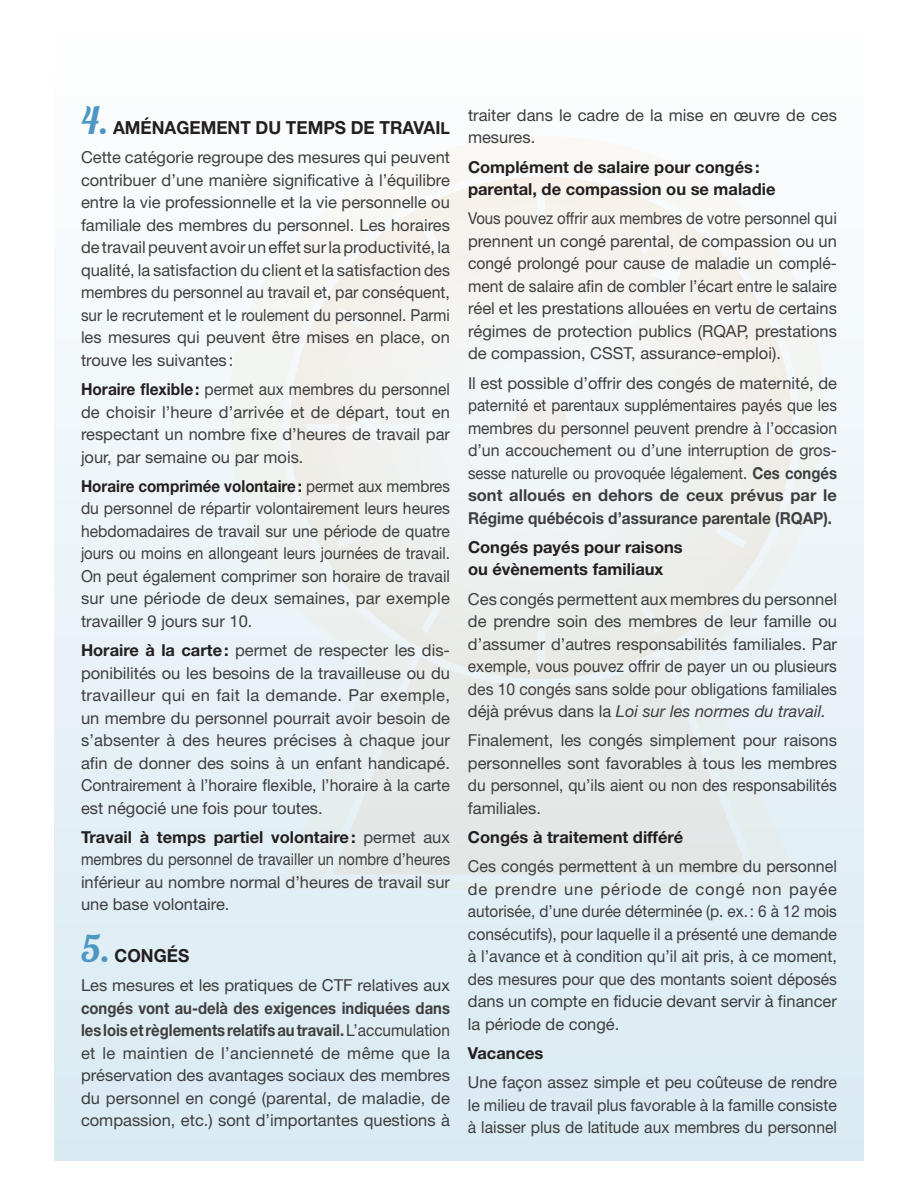
<style>
.page{position:relative;width:918px;height:1188px;background:#fff}
.page>*{position:absolute;margin:0;border:0;box-sizing:border-box;transform-origin:0 0}
.texte{font:700 18px "Helvetica Neue";color:#231f20;scale:.96 1}
.texte-2{font:16.5px/22.5px "Helvetica Neue";color:#3e3e3f;text-align:justify}
.texte-3{font:16.5px/22.5px "Helvetica Neue";color:#3e3e3f;text-align:justify;scale:.91 1}
.texte-4{font:16.5px/22.5px "Helvetica Neue";color:#3e3e3f;text-align:justify;scale:.92 1}
.texte-5{font:16.5px/22.5px "Helvetica Neue";color:#3e3e3f;text-align:justify;scale:.94 1}
.texte-6{font:700 16.5px/22.5px "Helvetica Neue";color:#231f20}
.s1{font-family:"Lobster 1.4";font-weight:400;font-size:37.5px;color:#4d97c3}
.s2{font-size:16.5px}
.s3{font-weight:700;color:#231f20}
.s4{font-weight:700}
.s5{font-style:italic}
</style>
<div class="page">
<div style="left:55px;top:28px;width:808px;height:1132px;background:linear-gradient(to bottom,#fefefe,#d9eaf2)"></div>
<svg style="left:229px;top:136px;width:595px;height:754px;fill:#eef3f6"></svg>
<svg style="left:322px;top:687px;width:439px;height:195px;background:#e4e9e9"></svg>
<svg style="left:283px;top:169px;width:517px;height:518px;fill:#f0f2ef"></svg>
<div style="left:371px;top:424px;width:139px;height:8px;background:#f1f6f9"></div>
<svg style="left:344px;top:411px;width:39px;height:33px"></svg>
<div style="left:538px;top:193px;width:7px;height:32px;background:#f8fbfc"></div>
<svg style="left:421px;top:223px;width:22px;height:31px"></svg>
<svg style="left:336px;top:307px;width:31px;height:23px"></svg>
<div style="left:307px;top:424px;width:31px;height:8px;background:#f1f6f9"></div>
<svg style="left:336px;top:526px;width:31px;height:22px"></svg>
<svg style="left:421px;top:602px;width:22px;height:31px"></svg>
<div style="left:538px;top:631px;width:7px;height:31px;background:#ebf4f7"></div>
<svg style="left:639px;top:602px;width:23px;height:31px"></svg>
<svg style="left:715px;top:526px;width:31px;height:22px"></svg>
<div style="left:744px;top:424px;width:32px;height:8px;background:#f1f6f9"></div>
<svg style="left:715px;top:307px;width:31px;height:23px"></svg>
<div style="left:506px;top:223px;width:180px;height:240px;background:#f4f4f3"></div>
<p class="texte" style="left:81px;top:117px;width:386px"><span class="s1">4.</span> AMÉNAGEMENT DU TEMPS DE TRAVAI<span class="s2">L</span></p>
<p class="texte-2" style="left:81px;top:146px;width:371px">Cette catégorie regroupe des mesures qui peuvent contribuer d’une manière significative à l’équilibre entre la vie professionnelle et la vie personnelle ou familiale des membres du personnel. Les horaires de travail peuvent avoir un effet sur la productivité, la qualité, la satisfaction du client et la satisfaction des membres du personnel au travail et, par conséquent, sur le recrutement et le roulement du personnel. Parmi les mesures qui peuvent être mises en place, on trouve les suivantes:</p>
<p class="texte-5" style="left:81px;top:378px;width:394px"><span class="s3">Horaire flexible:</span> permet aux membres du personnel de choisir l’heure d’arrivée et de départ, tout en respectant un nombre fixe d’heures de travail par jour, par semaine ou par mois.</p>
<p class="texte-4" style="left:81px;top:475px;width:403px"><span class="s3">Horaire comprimée volontaire:</span> permet aux membres du personnel de répartir volontairement leurs heures hebdomadaires de travail sur une période de quatre jours ou moins en allongeant leurs journées de travail.<br>On peut également comprimer son horaire de travail sur une période de deux semaines, par exemple travailler 9 jours sur 10.</p>
<p class="texte-2" style="left:81px;top:639px;width:371px"><span class="s3">Horaire à la carte:</span> permet de respecter les dis&shy;ponibilités ou les besoins de la travailleuse ou du travailleur qui en fait la demande. Par exemple, un membre du personnel pourrait avoir besoin de s’absenter à des heures précises à chaque jour afin de donner des soins à un enfant handicapé.<br>Contrairement à l’horaire flexible, l’horaire à la carte est négocié une fois pour toutes.</p>
<p class="texte-2" style="left:81px;top:826px;width:371px"><span class="s3">Travail à temps partiel volontaire:</span> permet aux membres du personnel de travailler un nombre d’heures inférieur au nombre normal d’heures de travail sur une base volontaire.</p>
<p class="texte" style="left:81px;top:945px;width:114px"><span class="s1">5.</span> CONGÉS</p>
<p class="texte-2" style="left:81px;top:974px;width:371px">Les mesures et les pratiques de CTF relatives aux <span class="s4">congés vont au-delà des exigences indiquées dans les lois et règlements relatifs au travail.</span> L’accumulation et le maintien de l’ancienneté de même que la préservation des avantages sociaux des membres du personnel en congé (parental, de maladie, de compassion, etc.) sont d’importantes questions à</p>
<p class="texte-2" style="left:468px;top:104px;width:370px">traiter dans le cadre de la mise en œuvre de ces mesures.</p>
<p class="texte-6" style="left:468px;top:155px;width:309px">Complément de salaire pour congés: parental, de compassion ou se maladie</p>
<p class="texte-3" style="left:468px;top:207px;width:407px">Vous pouvez offrir aux membres de votre personnel qui prennent un congé parental, de compassion ou un congé prolongé pour cause de maladie un complé&shy;ment de salaire afin de combler l’écart entre le salaire réel et les prestations allouées en vertu de certains régimes de protection publics (RQAP, prestations de compassion, CSST, assurance-emploi).</p>
<p class="texte-2" style="left:468px;top:371px;width:371px">Il est possible d’offrir des congés de maternité, de paternité et parentaux supplémentaires payés que les membres du personnel peuvent prendre à l’occasion d’un accouchement ou d’une interruption de gros&shy;sesse naturelle ou provoquée légalement. <span class="s4">Ces congés sont alloués en dehors de ceux prévus par le Régime québécois d’assurance parentale (RQAP).</span></p>
<p class="texte-6" style="left:468px;top:535px;width:216px">Congés payés pour raisons ou évènements familiaux</p>
<p class="texte-2" style="left:468px;top:587px;width:371px">Ces congés permettent aux membres du personnel de prendre soin des membres de leur famille ou d’assumer d’autres responsabilités familiales. Par exemple, vous pouvez offrir de payer un ou plusieurs des 10 congés sans solde pour obligations familiales déjà prévus dans la <span class="s5">Loi sur les normes du travail.</span></p>
<p class="texte-2" style="left:468px;top:729px;width:371px">Finalement, les congés simplement pour raisons personnelles sont favorables à tous les membres du personnel, qu’ils aient ou non des responsabilités familiales.</p>
<p class="texte-6" style="left:468px;top:826px;width:217px">Congés à traitement différé</p>
<p class="texte-2" style="left:468px;top:855px;width:371px">Ces congés permettent à un membre du personnel de prendre une période de congé non payée autorisée, d’une durée déterminée (p. ex.: 6 à 12 mois consécutifs), pour laquelle il a présenté une demande à l’avance et à condition qu’il ait pris, à ce moment, des mesures pour que des montants soient déposés dans un compte en fiducie devant servir à financer la période de congé.</p>
<p class="texte-6" style="left:468px;top:1042px;width:77px">Vacances</p>
<p class="texte-2" style="left:468px;top:1071px;width:371px">Une façon assez simple et peu coûteuse de rendre le milieu de travail plus favorable à la famille consiste à laisser plus de latitude aux membres du personnel</p>
</div>
